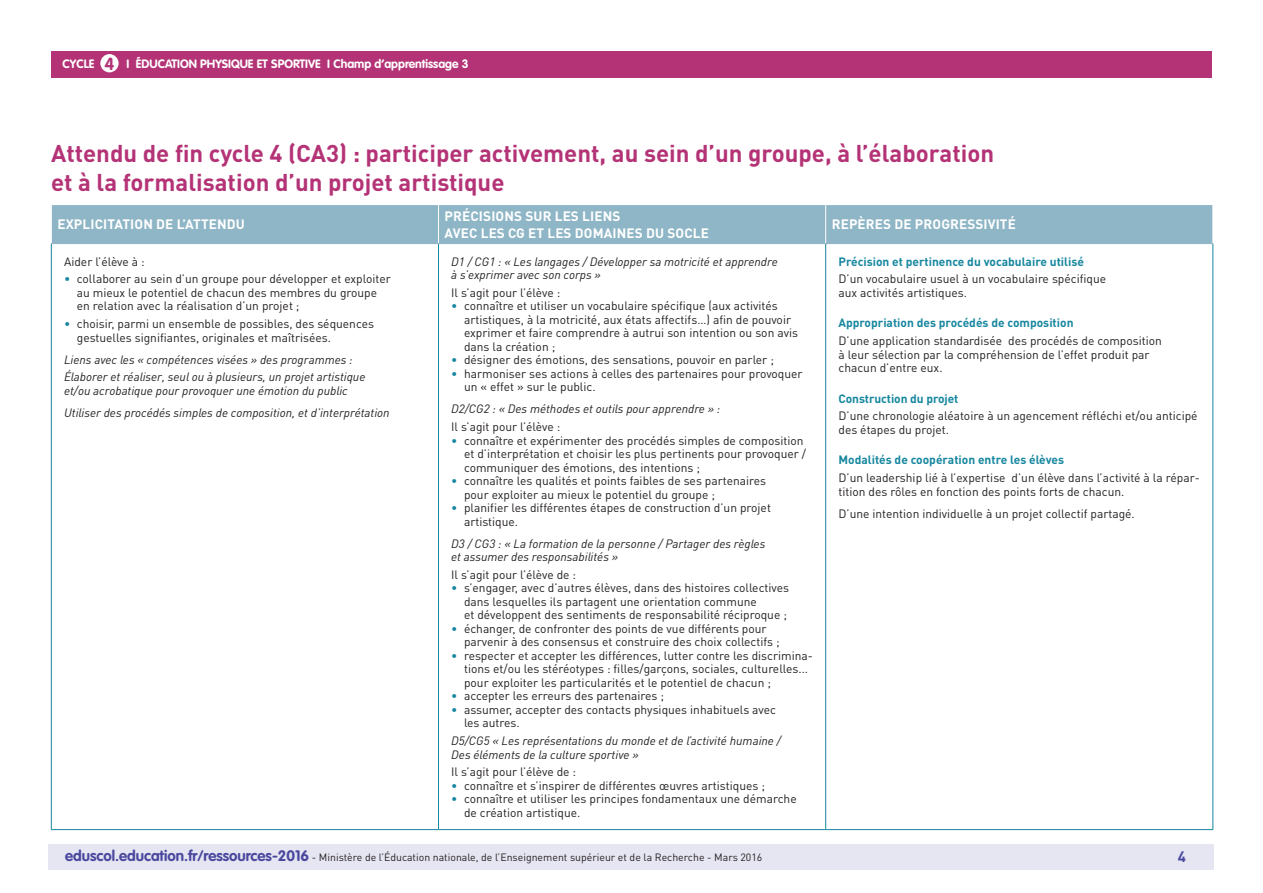
<style>
.page{position:relative;width:1263px;height:893px;background:#fff}
.page>*{position:absolute;margin:0;border:0;box-sizing:border-box;transform-origin:0 0}
._03_Titre_de_niveau{font:700 24px/28.8px "DIN Pro";color:#b43376}
.t1{font:700 17.25px "VAG Rounded Std";color:#b43376}
.t2{font:700 15px "DIN Pro";color:#4a489e}
.Titre_têtière_tablea{font:700 13.5px/16.2px "DIN Pro";letter-spacing:.01em;color:#fff}
.Texte_courant_tablea{font:12px/13.5px "DIN Pro";color:#231f20}
.Texte_italique_table{font:italic 12px/13.5px "DIN Pro";color:#231f20}
.Texte_courant_tablea-2{font:700 12px "DIN Pro";color:#16879f}
.t3{font:700 12px "VAG Rounded Std";color:#fff}
.t4{font:10.5px "DIN Pro";color:#231f20}
.s1{color:#16879f}
.s2{font-family:"VAG Rounded Std";font-weight:700;font-size:15px;color:#4a489e}
</style>
<div class="page">
<div style="left:49px;top:844px;width:1165px;height:26px;background:#e6e5f2"></div>
<div style="left:51px;top:51px;width:1161px;height:27px;background:#b43376"></div>
<div style="left:100px;top:54px;width:19px;height:18px;background:#fff;border-radius:50%"></div>
<div style="left:52px;top:205px;width:1160px;height:38px;background:#8fb6c6"></div>
<hr style="left:438px;top:205px;width:1px;height:38px;background:#fff">
<hr style="left:825px;top:205px;width:1px;height:38px;background:#fff">
<hr style="left:51px;top:243px;width:387px;height:1px;background:#8fb6c6">
<hr style="left:438px;top:243px;width:388px;height:1px;background:#8fb6c6">
<hr style="left:826px;top:243px;width:387px;height:1px;background:#8fb6c6">
<hr style="left:51px;top:244px;width:1px;height:585px;background:#16879f">
<hr style="left:438px;top:244px;width:1px;height:585px;background:#16879f">
<hr style="left:825px;top:244px;width:1px;height:585px;background:#16879f">
<hr style="left:1212px;top:244px;width:1px;height:585px;background:#16879f">
<hr style="left:51px;top:829px;width:387px;height:1px;background:#16879f">
<hr style="left:438px;top:829px;width:388px;height:1px;background:#16879f">
<hr style="left:826px;top:829px;width:387px;height:1px;background:#16879f">
<p class="t3" style="left:63px;top:57px;width:33px">CYCLE</p>
<p class="t3" style="left:127px;top:57px;width:344px">I ÉDUCATION PHYSIQUE ET SPORTIVE I Champ d’apprentissage 3</p>
<p class="t1" style="left:105px;top:53px;width:11px">4</p>
<p class="_03_Titre_de_niveau" style="left:51px;top:138px;width:945px">Attendu de fin cycle 4 (CA3) : participer activement, au sein d’un groupe, à l’élaboration et à la formalisation d’un projet artistique</p>
<p class="Titre_têtière_tablea" style="left:57px;top:216px;width:189px">EXPLICITATION DE L’ATTENDU</p>
<p class="Titre_têtière_tablea" style="left:445px;top:208px;width:266px">PRÉCISIONS SUR LES LIENS<br>AVEC LES CG ET LES DOMAINES DU SOCLE</p>
<p class="Titre_têtière_tablea" style="left:832px;top:216px;width:186px">REPÈRES DE PROGRESSIVITÉ</p>
<p class="Texte_courant_tablea" style="left:64px;top:254px;width:82px">Aider l’élève à :</p>
<p class="Texte_courant_tablea" style="left:77px;top:272px;width:315px;text-indent:-13px"><span class="s1">•</span> collaborer au sein d’un groupe pour développer et exploiter au mieux le potentiel de chacun des membres du groupe en relation avec la réalisation d’un projet ;</p>
<p class="Texte_courant_tablea" style="left:77px;top:317px;width:299px;text-indent:-13px"><span class="s1">•</span> choisir, parmi un ensemble de possibles, des séquences gestuelles signifiantes, originales et maîtrisées.</p>
<p class="Texte_italique_table" style="left:64px;top:352px;width:290px">Liens avec les « compétences visées » des programmes :</p>
<p class="Texte_italique_table" style="left:64px;top:370px;width:303px">Élaborer et réaliser, seul ou à plusieurs, un projet artistique et/ou acrobatique pour provoquer une émotion du public</p>
<p class="Texte_italique_table" style="left:64px;top:405px;width:327px">Utiliser des procédés simples de composition, et d’interprétation</p>
<p class="Texte_italique_table" style="left:451px;top:254px;width:328px">D1 / CG1 : « Les langages / Développer sa motricité et apprendre à s’exprimer avec son corps »</p>
<p class="Texte_courant_tablea" style="left:451px;top:285px;width:111px">Il s’agit pour l’élève :</p>
<p class="Texte_courant_tablea" style="left:464px;top:299px;width:336px;text-indent:-13px"><span class="s1">•</span> connaître et utiliser un vocabulaire spécifique (aux activités artistiques, à la motricité, aux états affectifs…) afin de pouvoir exprimer et faire comprendre à autrui son intention ou son avis dans la création ;</p>
<p class="Texte_courant_tablea" style="left:451px;top:353px;width:324px"><span class="s1">•</span> désigner des émotions, des sensations, pouvoir en parler ;</p>
<p class="Texte_courant_tablea" style="left:464px;top:366px;width:340px;text-indent:-13px"><span class="s1">•</span> harmoniser ses actions à celles des partenaires pour provoquer un « effet » sur le public.</p>
<p class="Texte_italique_table" style="left:451px;top:402px;width:271px">D2/CG2 : « Des méthodes et outils pour apprendre » :</p>
<p class="Texte_courant_tablea" style="left:451px;top:420px;width:111px">Il s’agit pour l’élève :</p>
<p class="Texte_courant_tablea" style="left:464px;top:433px;width:344px;text-indent:-13px"><span class="s1">•</span> connaître et expérimenter des procédés simples de composition et d’interprétation et choisir les plus pertinents pour provoquer / communiquer des émotions, des intentions ;</p>
<p class="Texte_courant_tablea" style="left:464px;top:474px;width:304px;text-indent:-13px"><span class="s1">•</span> connaître les qualités et points faibles de ses partenaires pour exploiter au mieux le potentiel du groupe ;</p>
<p class="Texte_courant_tablea" style="left:464px;top:501px;width:308px;text-indent:-13px"><span class="s1">•</span> planifier les différentes étapes de construction d’un projet artistique.</p>
<p class="Texte_italique_table" style="left:451px;top:536px;width:316px">D3 / CG3 : « La formation de la personne / Partager des règles et assumer des responsabilités »</p>
<p class="Texte_courant_tablea" style="left:451px;top:567px;width:126px">Il s’agit pour l’élève de :</p>
<p class="Texte_courant_tablea" style="left:464px;top:581px;width:327px;text-indent:-13px"><span class="s1">•</span> s’engager, avec d’autres élèves, dans des histoires collectives dans lesquelles ils partagent une orientation commune<br>et développent des sentiments de responsabilité réciproque ;</p>
<p class="Texte_courant_tablea" style="left:464px;top:621px;width:317px;text-indent:-13px"><span class="s1">•</span> échanger, de confronter des points de vue différents pour parvenir à des consensus et construire des choix collectifs ;</p>
<p class="Texte_courant_tablea" style="left:464px;top:648px;width:350px;text-indent:-13px"><span class="s1">•</span> respecter et accepter les différences, lutter contre les discrimina&shy;tions et/ou les stéréotypes : filles/garçons, sociales, culturelles... pour exploiter les particularités et le potentiel de chacun ;</p>
<p class="Texte_courant_tablea" style="left:451px;top:689px;width:214px"><span class="s1">•</span> accepter les erreurs des partenaires ;</p>
<p class="Texte_courant_tablea" style="left:464px;top:702px;width:314px;text-indent:-13px"><span class="s1">•</span> assumer, accepter des contacts physiques inhabituels avec les autres.</p>
<p class="Texte_italique_table" style="left:451px;top:734px;width:331px">D5/CG5 « Les représentations du monde et de l’activité humaine /<br>Des éléments de la culture sportive »</p>
<p class="Texte_courant_tablea" style="left:451px;top:765px;width:126px">Il s’agit pour l’élève de :</p>
<p class="Texte_courant_tablea" style="left:451px;top:778px;width:315px"><span class="s1">•</span> connaître et s’inspirer de différentes œuvres artistiques ;</p>
<p class="Texte_courant_tablea" style="left:464px;top:792px;width:334px;text-indent:-13px"><span class="s1">•</span> connaître et utiliser les principes fondamentaux une démarche de création artistique.</p>
<p class="Texte_courant_tablea-2" style="left:838px;top:253px;width:247px">Précision et pertinence du vocabulaire utilisé</p>
<p class="Texte_courant_tablea" style="left:838px;top:272px;width:269px">D’un vocabulaire usuel à un vocabulaire spécifique aux activités artistiques.</p>
<p class="Texte_courant_tablea-2" style="left:838px;top:315px;width:237px">Appropriation des procédés de composition</p>
<p class="Texte_courant_tablea" style="left:838px;top:334px;width:325px">D’une application standardisée des procédés de composition à leur sélection par la compréhension de l’effet produit par chacun d’entre eux.</p>
<p class="Texte_courant_tablea-2" style="left:838px;top:390px;width:122px">Construction du projet</p>
<p class="Texte_courant_tablea" style="left:838px;top:409px;width:361px">D’une chronologie aléatoire à un agencement réfléchi et/ou anticipé des étapes du projet.</p>
<p class="Texte_courant_tablea-2" style="left:838px;top:452px;width:227px">Modalités de coopération entre les élèves</p>
<p class="Texte_courant_tablea" style="left:838px;top:471px;width:363px">D’un leadership lié à l’expertise d’un élève dans l’activité à la répar&shy;tition des rôles en fonction des points forts de chacun.</p>
<p class="Texte_courant_tablea" style="left:838px;top:506px;width:298px">D’une intention individuelle à un projet collectif partagé.</p>
<p class="t4" style="left:65px;top:850px;width:699px"><span class="s2">eduscol.education.fr/ressources-2016</span> - Ministère de l’Éducation nationale, de l’Enseignement supérieur et de la Recherche - Mars 2016</p>
<p class="t2" style="left:1178px;top:846px;width:10px">4</p>
</div>
